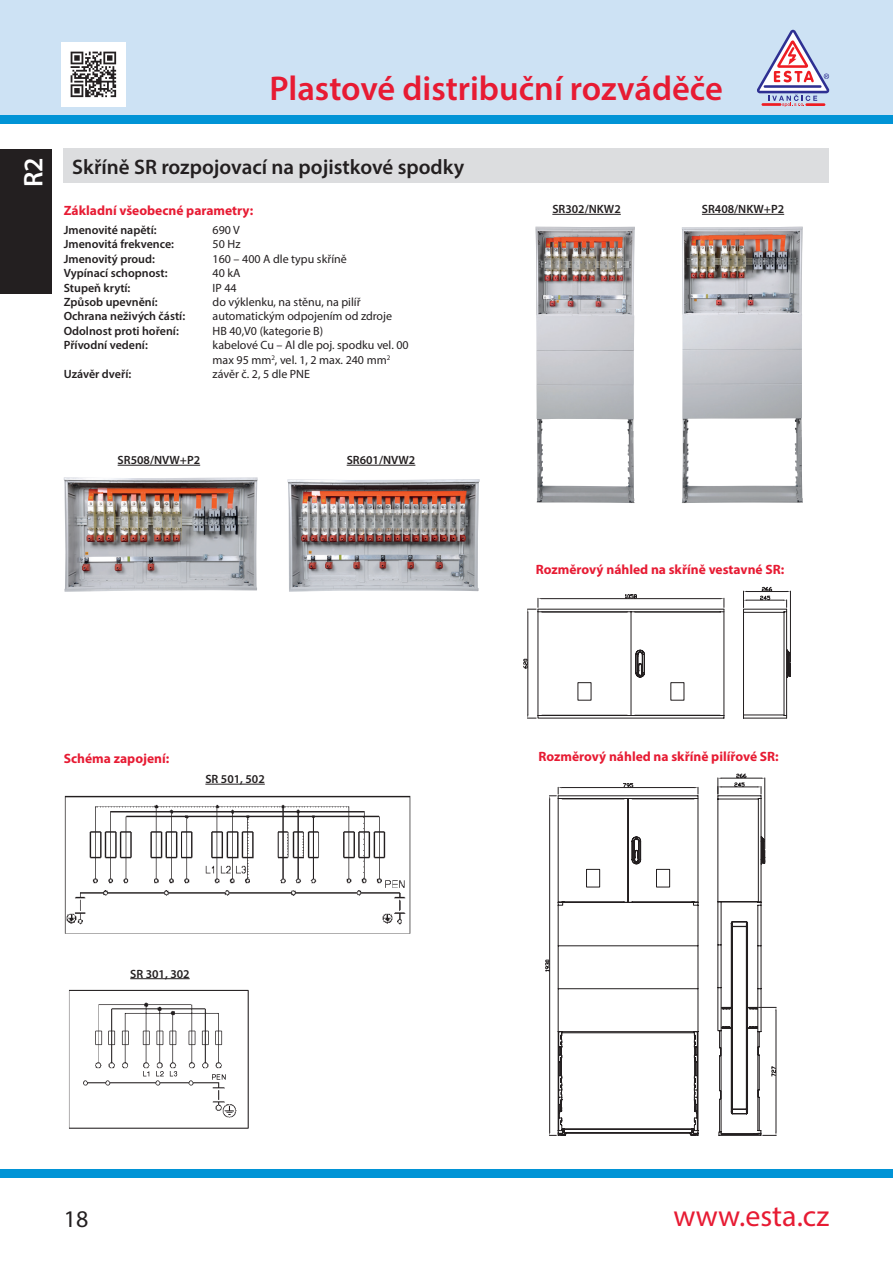
<style>
.page{position:relative;width:893px;height:1263px;background:#fff}
.page>*{position:absolute;margin:0;border:0;box-sizing:border-box;transform-origin:0 0}
.t1{font:600 34.5px "Myriad Pro";color:#e71b33}
.t2{font:30px "Myriad Pro";color:#e71b33}
.t3{font:600 27px "Myriad Pro";color:#fff}
.t4{font:24px "Myriad Pro";color:#231f20}
.t5{font:600 21px "Myriad Pro";color:#231f20}
.t6{font:700 13.5px "Myriad Pro";color:#e71b33}
.t7{font:600 12px "Myriad Pro";color:#231f20}
.t8{font:12px/14.4px "Myriad Pro";color:#231f20}
</style>
<div class="page">
<div style="left:0;top:0;width:893px;height:120px;background:#cde2f4"></div>
<svg style="left:757px;top:30px;width:72px;height:77px"></svg>
<div style="left:0;top:115px;width:893px;height:8px;background:#0194d6"></div>
<div style="left:0;top:1169px;width:893px;height:9px;background:#0194d6"></div>
<div style="left:0;top:149px;width:51px;height:144px;background:#231f20"></div>
<img style="left:62px;top:43px;width:63px;height:63px">
<div style="left:64px;top:149px;width:765px;height:34px;background:#dcdddf"></div>
<hr style="left:205px;top:784px;width:60px;height:1px;background:#231f20">
<hr style="left:130px;top:978px;width:60px;height:1px;background:#231f20">
<hr style="left:118px;top:465px;width:82px;height:1px;background:#231f20">
<hr style="left:347px;top:465px;width:68px;height:1px;background:#231f20">
<img style="left:64px;top:795px;width:347px;height:139px">
<img style="left:69px;top:989px;width:180px;height:140px">
<svg style="left:523px;top:587px;width:268px;height:131px"></svg>
<hr style="left:786px;top:612px;width:1px;height:106px;background:#231f20">
<svg style="left:545px;top:774px;width:232px;height:362px"></svg>
<img style="left:287px;top:479px;width:192px;height:113px">
<img style="left:64px;top:477px;width:194px;height:115px">
<img style="left:535px;top:227px;width:100px;height:276px">
<img style="left:682px;top:227px;width:121px;height:276px">
<hr style="left:552px;top:214px;width:69px;height:1px;background:#231f20">
<hr style="left:702px;top:214px;width:82px;height:1px;background:#231f20">
<p class="t1" style="left:269px;top:67px;width:455px">Plastové distribuční rozváděče</p>
<p class="t3" style="left:16px;top:187px;width:31px;rotate:-90deg">R2</p>
<p class="t5" style="left:72px;top:153px;width:393px">Skříně SR rozpojovací na pojistkové spodky</p>
<p class="t6" style="left:64px;top:202px;width:191px">Základní všeobecné parametry:</p>
<p class="t7" style="left:64px;top:222px;width:94px">Jmenovité napětí:</p>
<p class="t8" style="left:213px;top:223px;width:29px">690 V</p>
<p class="t7" style="left:64px;top:237px;width:112px">Jmenovitá frekvence:</p>
<p class="t8" style="left:213px;top:237px;width:29px">50 Hz</p>
<p class="t7" style="left:64px;top:251px;width:93px">Jmenovitý proud:</p>
<p class="t8" style="left:213px;top:251px;width:136px">160 – 400 A dle typu skříně</p>
<p class="t7" style="left:64px;top:265px;width:105px">Vypínací schopnost:</p>
<p class="t8" style="left:213px;top:266px;width:29px">40 kA</p>
<p class="t7" style="left:64px;top:280px;width:68px">Stupeň krytí:</p>
<p class="t8" style="left:213px;top:280px;width:26px">IP 44</p>
<p class="t7" style="left:64px;top:294px;width:95px">Způsob upevnění:</p>
<p class="t8" style="left:213px;top:295px;width:150px">do výklenku, na stěnu, na pilíř</p>
<p class="t7" style="left:64px;top:309px;width:123px">Ochrana neživých částí:</p>
<p class="t8" style="left:213px;top:309px;width:181px">automatickým odpojením od zdroje</p>
<p class="t7" style="left:64px;top:323px;width:117px">Odolnost proti hoření:</p>
<p class="t8" style="left:213px;top:323px;width:112px">HB 40,V0 (kategorie B)</p>
<p class="t7" style="left:64px;top:337px;width:86px">Přívodní vedení:</p>
<p class="t8" style="left:213px;top:338px;width:198px">kabelové Cu – Al dle poj. spodku vel. 00 max 95 mm<sup>2</sup>, vel. 1, 2 max. 240 mm<sup>2</sup></p>
<p class="t7" style="left:64px;top:366px;width:69px">Uzávěr dveří:</p>
<p class="t8" style="left:213px;top:367px;width:99px">závěr č. 2, 5 dle PNE</p>
<p class="t7" style="left:552px;top:201px;width:70px">SR302/NKW2</p>
<p class="t7" style="left:702px;top:201px;width:84px">SR408/NKW+P2</p>
<p class="t7" style="left:118px;top:452px;width:84px">SR508/NVW+P2</p>
<p class="t7" style="left:347px;top:452px;width:70px">SR601/NVW2</p>
<p class="t6" style="left:536px;top:560px;width:250px">Rozměrový náhled na skříně vestavné SR:</p>
<p class="t6" style="left:64px;top:749px;width:107px">Schéma zapojení:</p>
<p class="t7" style="left:205px;top:771px;width:61px">SR 501, 502</p>
<p class="t6" style="left:538px;top:747px;width:242px">Rozměrový náhled na skříně pilířové SR:</p>
<p class="t7" style="left:130px;top:966px;width:61px">SR 301, 302</p>
<p class="t4" style="left:64px;top:1204px;width:26px">18</p>
<p class="t2" style="left:673px;top:1198px;width:157px">www.esta.cz</p>
</div>
